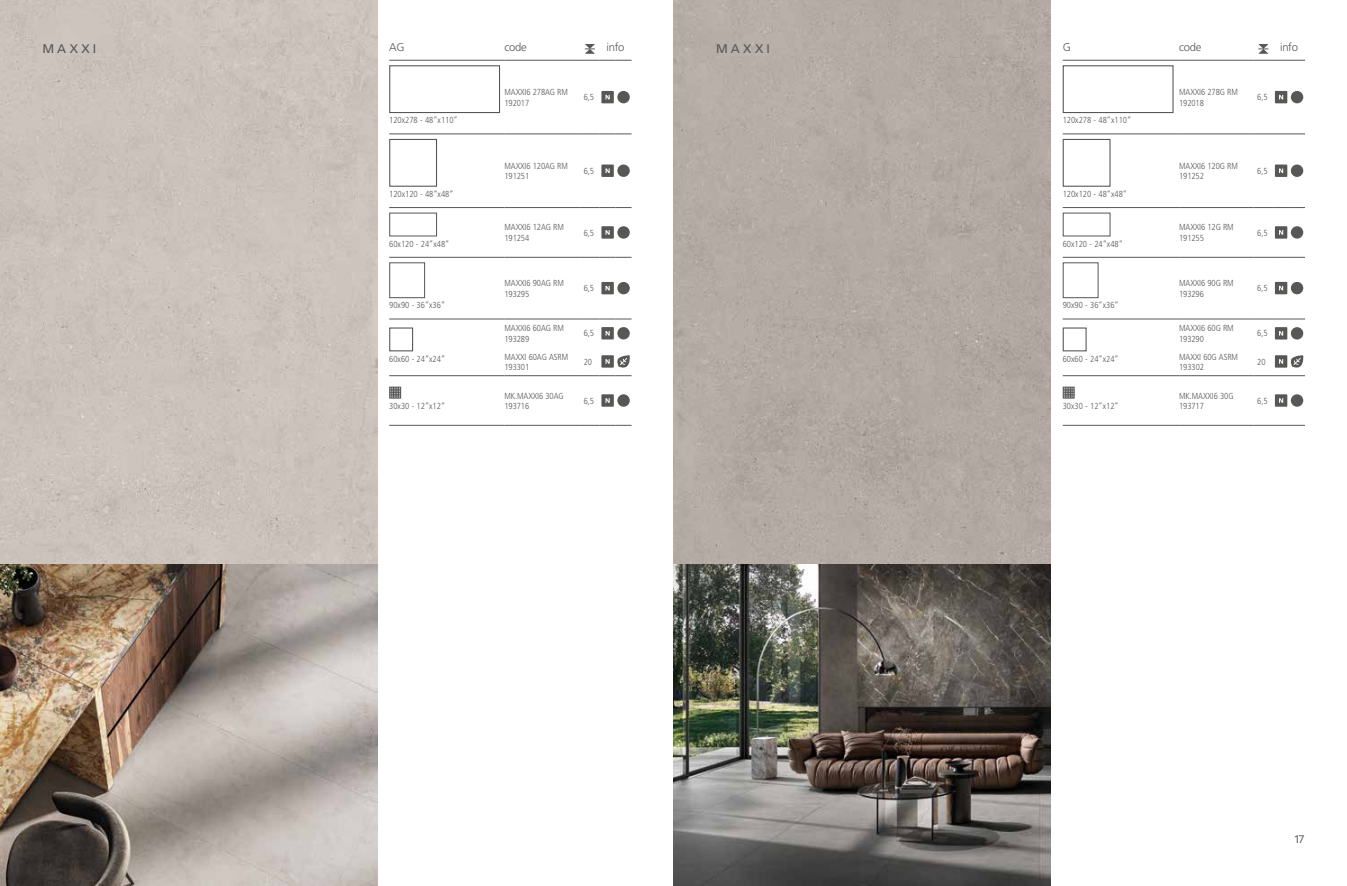
<style>
.page{position:relative;width:1347px;height:886px;background:#fff}
.page>*{position:absolute;margin:0;border:0;box-sizing:border-box;transform-origin:0 0}
.t1{font:12.5px "Frutiger LT Std";letter-spacing:.255em;color:#575756}
.t2{font:12.5px "Metric";color:#575756}
.t3{font:300 11.25px "Frutiger LT Std";letter-spacing:-.025em;color:#575756}
.t4{font:300 condensed 8.75px/10.5px "Frutiger LT Std";letter-spacing:-.01em;color:#575756}
</style>
<div class="page">
<div style="left:673px;top:0;width:377px;height:564px;background:#b3aaa3"></div>
<img style="left:673px;top:564px;width:377px;height:322px">
<div style="left:0;top:0;width:377px;height:564px;background:#cbc2bb"></div>
<img style="left:0;top:564px;width:377px;height:322px">
<hr style="left:504px;top:60px;width:76px;height:1px;background:#575756">
<svg style="left:580px;top:60px;width:51px;height:1px"></svg>
<hr style="left:389px;top:60px;width:115px;height:1px;background:#575756">
<hr style="left:389px;top:207px;width:115px;height:1px;background:#575756">
<hr style="left:504px;top:207px;width:76px;height:1px;background:#575756">
<svg style="left:580px;top:207px;width:51px;height:1px"></svg>
<hr style="left:389px;top:134px;width:115px;height:1px;background:#575756">
<hr style="left:504px;top:134px;width:76px;height:1px;background:#575756">
<svg style="left:580px;top:134px;width:51px;height:1px"></svg>
<hr style="left:389px;top:257px;width:115px;height:1px;background:#575756">
<hr style="left:504px;top:257px;width:76px;height:1px;background:#575756">
<svg style="left:580px;top:257px;width:51px;height:1px"></svg>
<hr style="left:389px;top:319px;width:115px;height:1px;background:#575756">
<hr style="left:504px;top:319px;width:76px;height:1px;background:#575756">
<svg style="left:580px;top:319px;width:51px;height:1px"></svg>
<hr style="left:389px;top:375px;width:115px;height:1px;background:#575756">
<hr style="left:504px;top:375px;width:76px;height:1px;background:#575756">
<svg style="left:580px;top:375px;width:51px;height:1px"></svg>
<hr style="left:389px;top:425px;width:115px;height:1px;background:#575756">
<hr style="left:504px;top:425px;width:76px;height:1px;background:#575756">
<svg style="left:580px;top:425px;width:51px;height:1px"></svg>
<svg style="left:585px;top:44px;width:10px;height:10px"></svg>
<div style="left:389px;top:65px;width:111px;height:48px;border:1px solid #575756"></div>
<svg style="left:601px;top:91px;width:13px;height:12px"></svg>
<div style="left:617px;top:91px;width:13px;height:12px;background:#575756;border-radius:50%"></div>
<div style="left:389px;top:139px;width:48px;height:48px;border:1px solid #575756"></div>
<svg style="left:601px;top:165px;width:13px;height:12px"></svg>
<div style="left:617px;top:165px;width:13px;height:12px;background:#575756;border-radius:50%"></div>
<svg style="left:389px;top:212px;width:48px;height:25px"></svg>
<svg style="left:601px;top:226px;width:13px;height:13px"></svg>
<div style="left:617px;top:226px;width:13px;height:13px;background:#575756;border-radius:50%"></div>
<svg style="left:389px;top:262px;width:36px;height:37px"></svg>
<svg style="left:601px;top:282px;width:13px;height:12px"></svg>
<div style="left:617px;top:282px;width:13px;height:12px;background:#575756;border-radius:50%"></div>
<div style="left:389px;top:327px;width:24px;height:24px;border:1px solid #575756"></div>
<svg style="left:601px;top:327px;width:13px;height:12px"></svg>
<div style="left:617px;top:327px;width:13px;height:12px;background:#575756;border-radius:50%"></div>
<svg style="left:601px;top:355px;width:29px;height:13px"></svg>
<svg style="left:391px;top:389px;width:8px;height:8px"></svg>
<div style="left:389px;top:387px;width:12px;height:12px;border:1px solid #575756"></div>
<svg style="left:601px;top:394px;width:13px;height:13px"></svg>
<div style="left:617px;top:394px;width:13px;height:13px;background:#575756;border-radius:50%"></div>
<hr style="left:1179px;top:60px;width:74px;height:1px;background:#575756">
<svg style="left:1253px;top:60px;width:52px;height:1px"></svg>
<hr style="left:1062px;top:60px;width:117px;height:1px;background:#575756">
<hr style="left:1062px;top:207px;width:117px;height:1px;background:#575756">
<hr style="left:1179px;top:207px;width:74px;height:1px;background:#575756">
<svg style="left:1253px;top:207px;width:52px;height:1px"></svg>
<hr style="left:1062px;top:134px;width:117px;height:1px;background:#575756">
<hr style="left:1179px;top:134px;width:74px;height:1px;background:#575756">
<svg style="left:1253px;top:134px;width:52px;height:1px"></svg>
<hr style="left:1062px;top:257px;width:117px;height:1px;background:#575756">
<hr style="left:1179px;top:257px;width:74px;height:1px;background:#575756">
<svg style="left:1253px;top:257px;width:52px;height:1px"></svg>
<hr style="left:1062px;top:319px;width:117px;height:1px;background:#575756">
<hr style="left:1179px;top:319px;width:74px;height:1px;background:#575756">
<svg style="left:1253px;top:319px;width:52px;height:1px"></svg>
<hr style="left:1062px;top:375px;width:117px;height:1px;background:#575756">
<hr style="left:1179px;top:375px;width:74px;height:1px;background:#575756">
<svg style="left:1253px;top:375px;width:52px;height:1px"></svg>
<hr style="left:1062px;top:425px;width:117px;height:1px;background:#575756">
<hr style="left:1179px;top:425px;width:74px;height:1px;background:#575756">
<svg style="left:1253px;top:425px;width:52px;height:1px"></svg>
<svg style="left:1258px;top:44px;width:10px;height:10px"></svg>
<div style="left:1062px;top:65px;width:111px;height:48px;border:1px solid #575756"></div>
<svg style="left:1274px;top:91px;width:13px;height:12px"></svg>
<div style="left:1290px;top:91px;width:13px;height:12px;background:#575756;border-radius:50%"></div>
<div style="left:1062px;top:139px;width:48px;height:48px;border:1px solid #575756"></div>
<svg style="left:1274px;top:165px;width:13px;height:12px"></svg>
<div style="left:1290px;top:165px;width:13px;height:12px;background:#575756;border-radius:50%"></div>
<svg style="left:1062px;top:212px;width:49px;height:25px"></svg>
<svg style="left:1274px;top:226px;width:13px;height:13px"></svg>
<div style="left:1290px;top:226px;width:13px;height:13px;background:#575756;border-radius:50%"></div>
<svg style="left:1062px;top:262px;width:37px;height:37px"></svg>
<svg style="left:1274px;top:282px;width:13px;height:12px"></svg>
<div style="left:1290px;top:282px;width:13px;height:12px;background:#575756;border-radius:50%"></div>
<div style="left:1062px;top:327px;width:24px;height:24px;border:1px solid #575756"></div>
<svg style="left:1274px;top:327px;width:13px;height:12px"></svg>
<div style="left:1290px;top:327px;width:13px;height:12px;background:#575756;border-radius:50%"></div>
<svg style="left:1274px;top:355px;width:29px;height:13px"></svg>
<svg style="left:1064px;top:389px;width:8px;height:8px"></svg>
<div style="left:1062px;top:387px;width:12px;height:12px;border:1px solid #575756"></div>
<svg style="left:1274px;top:394px;width:13px;height:13px"></svg>
<div style="left:1290px;top:394px;width:13px;height:13px;background:#575756;border-radius:50%"></div>
<p class="t3" style="left:606px;top:41px;width:19px">info</p>
<h1 class="t1" style="left:43px;top:42px;width:55px">MAXXI</h1>
<p class="t3" style="left:389px;top:41px;width:17px">AG</p>
<p class="t3" style="left:504px;top:41px;width:24px">code</p>
<h1 class="t1" style="left:716px;top:42px;width:55px">MAXXI</h1>
<p class="t3" style="left:1062px;top:41px;width:10px">G</p>
<p class="t3" style="left:1179px;top:41px;width:24px">code</p>
<p class="t3" style="left:1280px;top:41px;width:19px">info</p>
<p class="t4" style="left:504px;top:87px;width:65px">MAXXI6 278AG RM<br>192017</p>
<p class="t4" style="left:583px;top:92px;width:12px">6,5</p>
<p class="t4" style="left:1179px;top:87px;width:60px">MAXXI6 278G RM<br>192018</p>
<p class="t4" style="left:1257px;top:92px;width:12px">6,5</p>
<p class="t4" style="left:389px;top:115px;width:70px">120x278 - 48”x110”</p>
<p class="t4" style="left:1062px;top:115px;width:70px">120x278 - 48”x110”</p>
<p class="t4" style="left:504px;top:161px;width:65px">MAXXI6 120AG RM<br>191251</p>
<p class="t4" style="left:583px;top:166px;width:12px">6,5</p>
<p class="t4" style="left:1179px;top:161px;width:60px">MAXXI6 120G RM<br>191252</p>
<p class="t4" style="left:1257px;top:166px;width:12px">6,5</p>
<p class="t4" style="left:389px;top:189px;width:66px">120x120 - 48”x48”</p>
<p class="t4" style="left:1062px;top:189px;width:66px">120x120 - 48”x48”</p>
<p class="t4" style="left:389px;top:238px;width:62px">60x120 - 24”x48”</p>
<p class="t4" style="left:504px;top:222px;width:61px">MAXXI6 12AG RM<br>191254</p>
<p class="t4" style="left:583px;top:228px;width:12px">6,5</p>
<p class="t4" style="left:1062px;top:238px;width:62px">60x120 - 24”x48”</p>
<p class="t4" style="left:1179px;top:222px;width:56px">MAXXI6 12G RM<br>191255</p>
<p class="t4" style="left:1257px;top:228px;width:12px">6,5</p>
<p class="t4" style="left:504px;top:278px;width:61px">MAXXI6 90AG RM<br>193295</p>
<p class="t4" style="left:583px;top:283px;width:12px">6,5</p>
<p class="t4" style="left:1179px;top:278px;width:56px">MAXXI6 90G RM<br>193296</p>
<p class="t4" style="left:1257px;top:283px;width:12px">6,5</p>
<p class="t4" style="left:389px;top:300px;width:58px">90x90 - 36”x36”</p>
<p class="t4" style="left:1062px;top:300px;width:58px">90x90 - 36”x36”</p>
<p class="t4" style="left:389px;top:353px;width:58px">60x60 - 24”x24”</p>
<p class="t4" style="left:504px;top:323px;width:61px">MAXXI6 60AG RM<br>193289</p>
<p class="t4" style="left:583px;top:328px;width:12px">6,5</p>
<p class="t4" style="left:504px;top:351px;width:65px">MAXXI 60AG ASRM<br>193301</p>
<p class="t4" style="left:583px;top:357px;width:10px">20</p>
<p class="t4" style="left:1062px;top:353px;width:58px">60x60 - 24”x24”</p>
<p class="t4" style="left:1179px;top:323px;width:56px">MAXXI6 60G RM<br>193290</p>
<p class="t4" style="left:1257px;top:328px;width:12px">6,5</p>
<p class="t4" style="left:1179px;top:351px;width:60px">MAXXI 60G ASRM<br>193302</p>
<p class="t4" style="left:1257px;top:357px;width:10px">20</p>
<p class="t4" style="left:389px;top:401px;width:58px">30x30 - 12”x12”</p>
<p class="t4" style="left:504px;top:390px;width:61px">MK.MAXXI6 30AG<br>193716</p>
<p class="t4" style="left:583px;top:396px;width:12px">6,5</p>
<p class="t4" style="left:1062px;top:401px;width:58px">30x30 - 12”x12”</p>
<p class="t4" style="left:1179px;top:390px;width:56px">MK.MAXXI6 30G<br>193717</p>
<p class="t4" style="left:1257px;top:396px;width:12px">6,5</p>
<h1 class="t2" style="left:1294px;top:832px;width:11px">17</h1>
</div>
